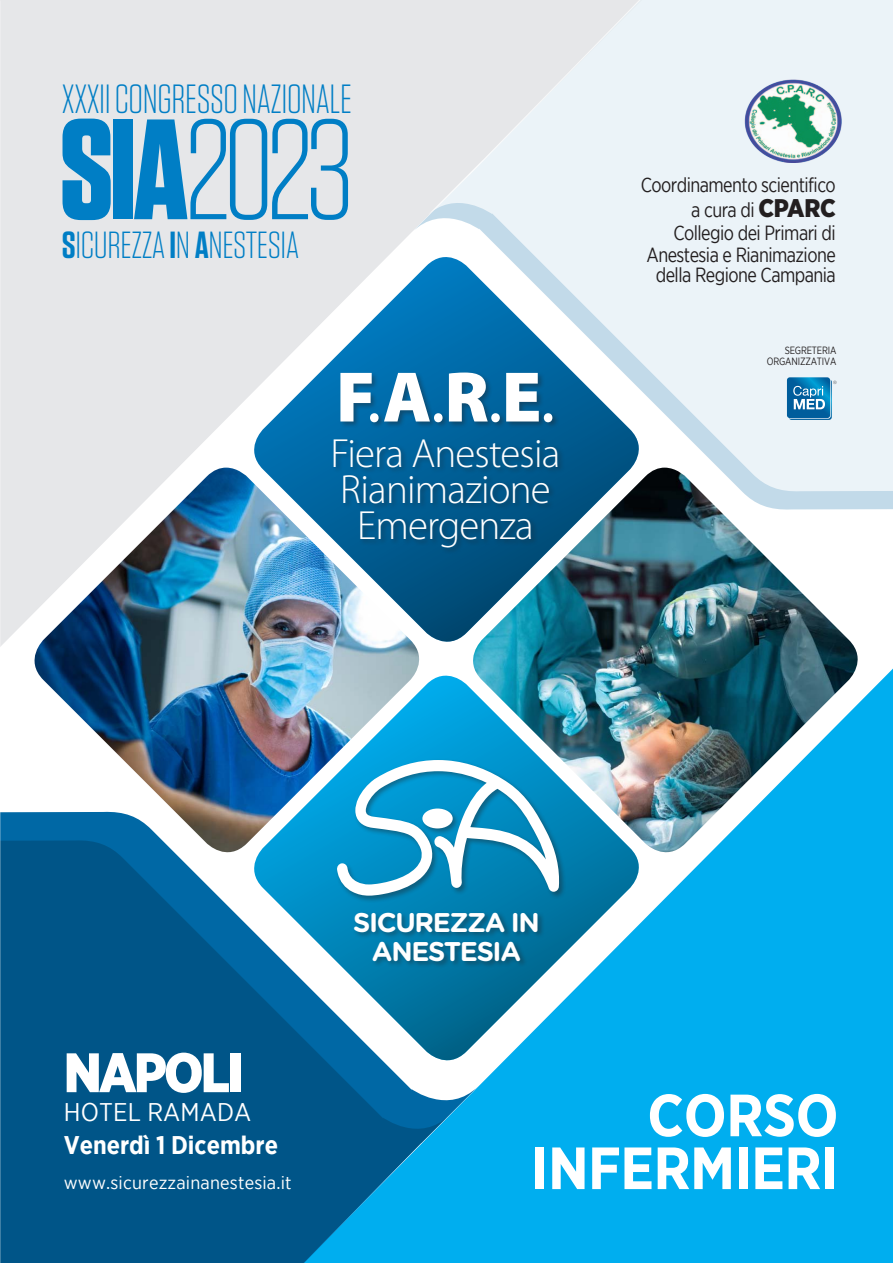
<style>
.page{position:relative;width:893px;height:1263px;background:#fff}
.page>*{position:absolute;margin:0;border:0;box-sizing:border-box;transform-origin:0 0}
.t1{font:300 142.5px "Tungsten";color:#007ec5}
.t2{font:900 72.15px "Myriad Pro";color:#fff}
.t3{font:700 59.4px/52.8px "Gotham Narrow";letter-spacing:-.01em;color:#fff;text-align:right}
.t4{font:900 55.5px "Gotham Narrow";letter-spacing:-.05em;color:#fff}
.t5{font:300 40.95px "Myriad Pro";letter-spacing:-.02em;color:#fff}
.t6{font:300 40.65px "Tungsten";letter-spacing:-.01em;color:#007ec5}
.t7{font:300 37.65px "Tungsten";letter-spacing:-.01em;color:#007ec5}
.t8{font:700 27px "Gotham Rounded";letter-spacing:-.05em;color:#fff}
.t9{font:700 25.5px "Gotham Narrow";color:#fff}
.t10{font:25.5px "Gotham Narrow";letter-spacing:.005em;color:#fff}
.t11{font:20.4px "Gotham Narrow";letter-spacing:-.03em;color:#231f20;scale:.9 1}
.t12{font:18px "Gotham Narrow";letter-spacing:.01em;color:#fff}
.t13{font:10.5px "Gotham Narrow";letter-spacing:-.015em;color:#231f20;scale:.9 1}
.s1{font-weight:700}
.s2{font-weight:600}
.s3{font-weight:400}
.s4{font-weight:900;font-size:25.5px}
</style>
<div class="page">
<div style="left:0;top:0;width:404px;height:647px;background:#e6e7e9"></div>
<div style="left:508px;top:669px;width:385px;height:594px;background:#00aeef"></div>
<svg style="left:0;top:812px;width:508px;height:451px;background:#0faeea"></svg>
<svg style="left:0;top:840px;width:458px;height:423px;background:#056195"></svg>
<img style="left:473px;top:492px;width:396px;height:371px">
<img style="left:23px;top:468px;width:397px;height:395px">
<img style="left:243px;top:664px;width:407px;height:407px">
<img style="left:243px;top:246px;width:407px;height:407px">
<svg style="left:418px;top:0;width:475px;height:492px;background:#d5e4ed"></svg>
<svg style="left:787px;top:377px;width:49px;height:43px;background:#4091be"></svg>
<div style="left:353px;top:911px;width:192px;height:58px;background:#231f20;opacity:.4"></div>
<div style="left:335px;top:758px;width:231px;height:145px;background:#231f20;opacity:.4"></div>
<svg style="left:337px;top:760px;width:223px;height:136px"></svg>
<div style="left:422px;top:808px;width:31px;height:20px;background:#fff;border-radius:50%"></div>
<div style="left:333px;top:371px;width:232px;height:184px;background:#231f20;opacity:.4"></div>
<img style="left:744px;top:78px;width:99px;height:85px">
<p class="t6" style="left:62px;top:79px;width:292px">XXXII CONGRESSO NAZIONALE</p>
<p class="t1" style="left:60px;top:97px;width:296px"><span class="s1">SIA</span>2023</p>
<p class="t7" style="left:62px;top:226px;width:239px"><span class="s2">S</span>ICUREZZA <span class="s2">I</span>N<span class="s2">A</span>NESTESIA</p>
<p class="t2" style="left:336px;top:356px;width:221px">F<span class="s3">.</span>A<span class="s3">.</span>R<span class="s3">.</span>E<span class="s3">.</span></p>
<p class="t5" style="left:331px;top:429px;width:231px">Fiera Anestesia</p>
<p class="t5" style="left:340px;top:465px;width:212px">Rianimazione</p>
<p class="t5" style="left:357px;top:501px;width:178px">Emergenza</p>
<p class="t11" style="left:641px;top:172px;width:218px">Coordinamento scientifico</p>
<p class="t11" style="left:691px;top:198px;width:162px">a cura di <span class="s4">CPARC</span></p>
<p class="t11" style="left:673px;top:220px;width:182px">Collegio dei Primari di</p>
<p class="t11" style="left:646px;top:242px;width:212px">Anestesia e Rianimazione</p>
<p class="t11" style="left:656px;top:262px;width:201px">della Regione Campania</p>
<p class="t13" style="left:785px;top:344px;width:59px">SEGRETERIA</p>
<p class="t13" style="left:767px;top:355px;width:79px">ORGANIZZATIVA</p>
<p class="t8" style="left:353px;top:903px;width:188px">SICUREZZA IN</p>
<p class="t8" style="left:372px;top:932px;width:151px">ANESTESIA</p>
<p class="t4" style="left:64px;top:1036px;width:181px">NAPOLI</p>
<p class="t10" style="left:64px;top:1096px;width:189px">HOTEL RAMADA</p>
<p class="t9" style="left:64px;top:1128px;width:216px">Venerdì 1 Dicembre</p>
<p class="t12" style="left:64px;top:1171px;width:229px">www.sicurezzainanestesia.it</p>
<p class="t3" style="left:531px;top:1088px;width:309px">CORSO<br>INFERMIERI</p>
</div>
